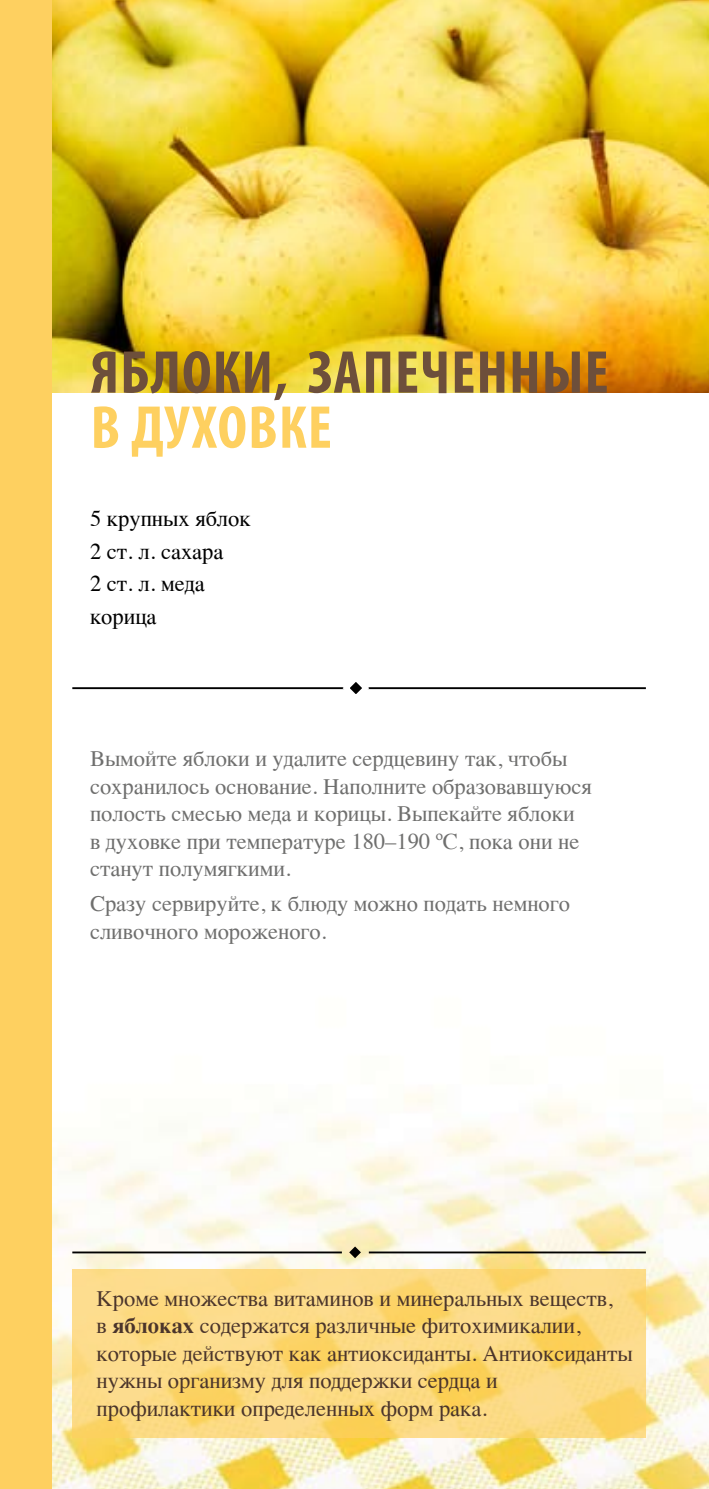
<style>
.page{position:relative;width:709px;height:1489px;background:#fff}
.page>*{position:absolute;margin:0;border:0;box-sizing:border-box;transform-origin:0 0}
.t1{font:700 condensed 61px "Myriad Pro";letter-spacing:.02em;color:#6d4f3b}
.t2{font:700 condensed 61px "Myriad Pro";letter-spacing:.02em;color:#fed060}
.t3{font:22.5px/27.5px "Times";color:#6f6f6e}
.t4{font:22.5px/27.5px "Times";color:#4b352b}
.t5{font:22.5px/32.5px "Times";color:#000}
.s1{font-weight:700}
</style>
<div class="page">
<img style="left:52px;top:1093px;width:657px;height:395px">
<img style="left:52px;top:0;width:657px;height:393px">
<div style="left:0;top:0;width:52px;height:1488px;background:#fed060"></div>
<hr style="left:72px;top:687px;width:574px;height:2px;background:#000">
<svg style="left:339px;top:682px;width:34px;height:12px"></svg>
<svg style="left:73px;top:1269px;width:573px;height:168px;background:#fcd97e"></svg>
<hr style="left:72px;top:1251px;width:270px;height:2px;background:#000">
<svg style="left:349px;top:1246px;width:12px;height:12px"></svg>
<hr style="left:369px;top:1251px;width:277px;height:2px;background:#000">
<h1 class="t1" style="left:91px;top:334px;width:519px">Яблоки, запеченные</h1>
<h1 class="t2" style="left:91px;top:389px;width:243px">в духовке</h1>
<p class="t5" style="left:90px;top:500px;width:162px">5 крупных яблок<br>2 ст. л. сахара<br>2 ст. л. меда корица</p>
<p class="t3" style="left:90px;top:743px;width:503px">Вымойте яблоки и удалите сердцевину так, чтобы сохранилось основание. Наполните образовавшуюся полость смесью меда и корицы. Выпекайте яблоки<br>в духовке при температуре 180–190 ºC, пока они не станут полумягкими.</p>
<p class="t3" style="left:90px;top:888px;width:481px">Сразу сервируйте, к блюду можно подать немного сливочного мороженого.</p>
<p class="t4" style="left:97px;top:1282px;width:537px">Кроме множества витаминов и минеральных веществ,<br>в <span class="s1">яблоках</span> содержатся различные фитохимикалии, которые действуют как антиоксиданты. Антиоксиданты нужны организму для поддержки сердца и профилактики определенных форм рака.</p>
</div>
